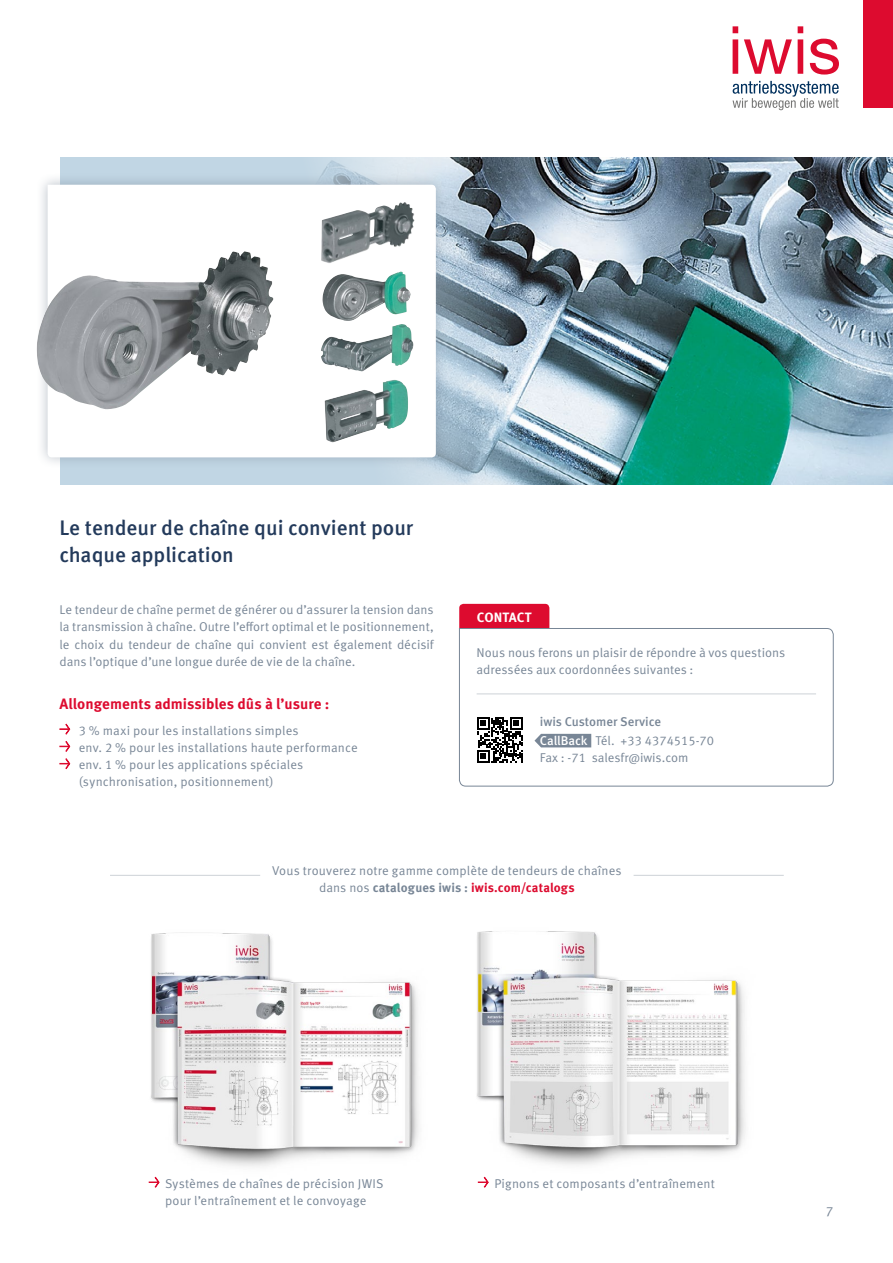
<style>
.page{position:relative;width:893px;height:1263px;background:#fff}
.page>*{position:absolute;margin:0;border:0;box-sizing:border-box;transform-origin:0 0}
.HEADLINE{font:500 21px/27px "Meta OT";color:#233a5b}
.t1{font:700 15px "Meta OT";color:#dd0b2f}
.t2{font:700 13.5px "Meta OT";letter-spacing:.005em;color:#fff}
.t3{font:13.5px "Meta OT";color:#788696}
.HEADLINE-2{font:12.75px/17.2px "Meta OT";letter-spacing:.005em;color:#788696}
.HEADLINE-3{font:500 12.75px "Meta OT";letter-spacing:-.005em;color:#788696}
.s1{font-weight:500;color:#fff}
.s2{font-weight:700}
.s3{font-weight:700;color:#dd0b2f}
</style>
<div class="page">
<svg style="left:732px;top:81px;width:107px;height:29px"></svg>
<svg style="left:733px;top:26px;width:106px;height:49px"></svg>
<div style="left:863px;top:0;width:30px;height:108px;background:#dd0b2f"></div>
<div style="left:60px;top:158px;width:833px;height:327px;background:#c1d6e4"></div>
<img style="left:286px;top:157px;width:607px;height:328px">
<svg style="left:59px;top:723px;width:12px;height:29px"></svg>
<svg style="left:59px;top:758px;width:12px;height:11px"></svg>
<div style="left:36px;top:173px;width:411px;height:296px;background:#788696;opacity:.5"></div>
<div style="left:48px;top:185px;width:388px;height:272px;background:#fff"></div>
<img style="left:36px;top:251px;width:238px;height:158px">
<img style="left:321px;top:324px;width:92px;height:47px">
<img style="left:321px;top:202px;width:94px;height:61px">
<img style="left:322px;top:271px;width:89px;height:50px">
<img style="left:325px;top:380px;width:83px;height:62px">
<img style="left:477px;top:931px;width:269px;height:234px">
<svg style="left:478px;top:1176px;width:11px;height:12px"></svg>
<img style="left:151px;top:932px;width:268px;height:235px">
<svg style="left:148px;top:1176px;width:12px;height:12px"></svg>
<hr style="left:634px;top:875px;width:150px;height:1px;background:#cdd2d7">
<hr style="left:110px;top:875px;width:150px;height:1px;background:#cdd2d7">
<div style="left:459px;top:604px;width:90px;height:24px;background:#dd0b2f"></div>
<svg style="left:459px;top:628px;width:375px;height:158px"></svg>
<svg style="left:534px;top:734px;width:57px;height:13px"></svg>
<svg style="left:477px;top:717px;width:46px;height:46px"></svg>
<hr style="left:477px;top:693px;width:339px;height:1px;background:#cdd2d7">
<p class="HEADLINE" style="left:60px;top:514px;width:355px">Le tendeur de chaîne qui convient pour chaque application</p>
<p class="HEADLINE-2" style="left:60px;top:601px;width:376px;text-align:justify">Le tendeur de chaîne permet de générer ou d’assurer la tension dans la transmission à chaîne. Outre l’effort optimal et le positionnement, le choix du tendeur de chaîne qui convient est également décisif dans l’optique d’une longue durée de vie de la chaîne.</p>
<p class="t1" style="left:60px;top:694px;width:271px">Allongements admissibles dûs à l’usure :</p>
<p class="HEADLINE-2" style="left:79px;top:722px;width:221px">3 % maxi pour les installations simples</p>
<p class="HEADLINE-2" style="left:79px;top:739px;width:280px">env. 2 % pour les installations haute performance</p>
<p class="HEADLINE-2" style="left:79px;top:756px;width:226px">env. 1 % pour les applications spéciales (synchronisation, positionnement)</p>
<p class="t2" style="left:477px;top:608px;width:56px">CONTACT</p>
<p class="HEADLINE-2" style="left:477px;top:644px;width:310px">Nous nous ferons un plaisir de répondre à vos questions adressées aux coordonnées suivantes :</p>
<p class="HEADLINE-3" style="left:540px;top:714px;width:123px">iwis Customer Service</p>
<p class="HEADLINE-2" style="left:540px;top:732px;width:176px"><span class="s1">CallBack</span> Tél. +33 4374515-70</p>
<p class="HEADLINE-2" style="left:540px;top:749px;width:150px">Fax : -71 salesfr@iwis.com</p>
<p class="HEADLINE-2" style="left:272px;top:862px;width:351px;text-align:center">Vous trouverez notre gamme complète de tendeurs de chaînes dans nos <span class="s2">catalogues iwis :</span> <span class="s3">iwis.com/catalogs</span></p>
<p class="HEADLINE-2" style="left:165px;top:1175px;width:220px">Systèmes de chaînes de précision JWIS</p>
<p class="HEADLINE-2" style="left:494px;top:1175px;width:222px">Pignons et composants d’entraînement</p>
<p class="HEADLINE-2" style="left:165px;top:1192px;width:203px">pour l’entraînement et le convoyage</p>
<p class="t3" style="left:826px;top:1203px;width:9px">7</p>
</div>
